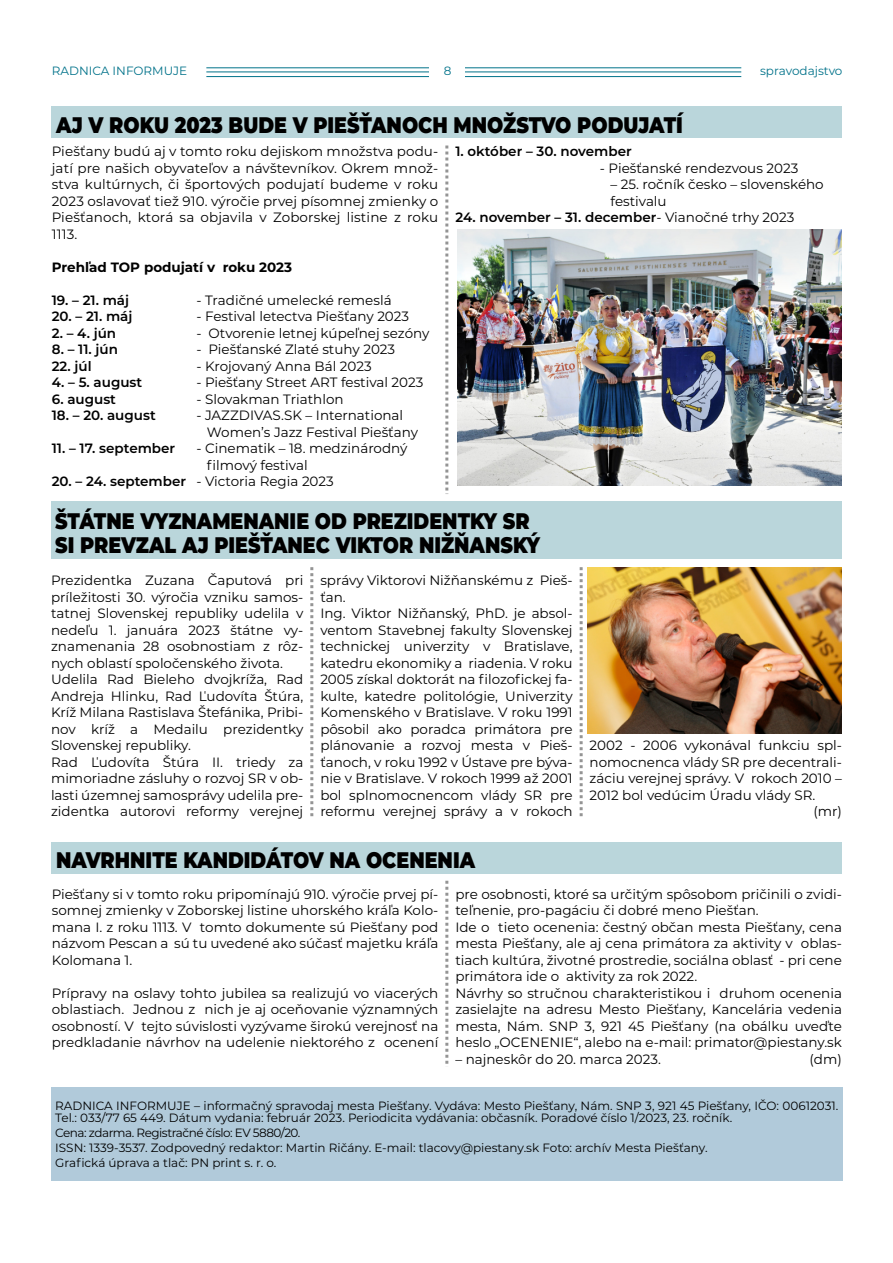
<style>
.page{position:relative;width:893px;height:1263px;background:#fff}
.page>*{position:absolute;margin:0;border:0;box-sizing:border-box;transform-origin:0 0}
.t1{font:900 22.5px/24px "Montserrat";color:#000;scale:.85 1}
.t2{font:13.5px/16.5px "Montserrat";color:#000}
.t3{font:600 13.5px "Montserrat";color:#000}
.t4{font:700 13.5px "Montserrat";color:#000}
.t5{font:12px/15px "Montserrat";color:#000}
.t6{font:12px "Montserrat";color:#00728a}
.s1{font-weight:600}
.s2{font-weight:400}
</style>
<div class="page">
<hr style="left:206px;top:67px;width:535px;height:1px;background:#00728a">
<hr style="left:206px;top:76px;width:535px;height:1px;background:#00728a">
<hr style="left:206px;top:72px;width:535px;height:1px;background:#00728a">
<div style="left:429px;top:64px;width:36px;height:17px;background:#fff"></div>
<div style="left:51px;top:1087px;width:792px;height:93px;background:#b1cada"></div>
<svg style="left:445px;top:145px;width:3px;height:349px"></svg>
<svg style="left:445px;top:881px;width:3px;height:183px"></svg>
<div style="left:52px;top:107px;width:790px;height:31px;background:#bad6db"></div>
<div style="left:52px;top:842px;width:790px;height:31px;background:#bad6db"></div>
<img style="left:458px;top:229px;width:384px;height:256px">
<svg style="left:310px;top:567px;width:3px;height:250px"></svg>
<svg style="left:580px;top:567px;width:3px;height:250px"></svg>
<div style="left:51px;top:502px;width:791px;height:57px;background:#bad6db"></div>
<img style="left:588px;top:567px;width:254px;height:167px">
<p class="t6" style="left:52px;top:64px;width:137px">RADNICA INFORMUJE</p>
<p class="t6" style="left:444px;top:64px;width:9px">8</p>
<p class="t6" style="left:760px;top:64px;width:84px">spravodajstvo</p>
<h1 class="t1" style="left:56px;top:113px;width:739px">AJ V ROKU 2023 BUDE V PIEŠŤANOCH MNOŽSTVO PODUJATÍ</h1>
<p class="t2" style="left:52px;top:143px;width:388px;text-align:justify">Piešťany budú aj v tomto roku dejiskom množstva podu‐ jatí pre našich obyvateľov a návštevníkov. Okrem množ‐ stva kultúrnych, či športových podujatí budeme v roku 2023 oslavovať tiež 910. výročie prvej písomnej zmienky o Piešťanoch, ktorá sa objavila v Zoborskej listine z roku 1113.</p>
<p class="t4" style="left:52px;top:258px;width:242px">Prehľad TOP podujatí v roku 2023</p>
<p class="t3" style="left:52px;top:291px;width:79px">19. – 21. máj</p>
<p class="t2" style="left:196px;top:291px;width:197px">- Tradičné umelecké remeslá</p>
<p class="t3" style="left:52px;top:308px;width:82px">20. – 21. máj</p>
<p class="t2" style="left:196px;top:308px;width:214px">- Festival letectva Piešťany 2023</p>
<p class="t3" style="left:52px;top:324px;width:66px">2. – 4. jún</p>
<p class="t2" style="left:196px;top:324px;width:235px">- Otvorenie letnej kúpeľnej sezóny</p>
<p class="t3" style="left:52px;top:341px;width:68px">8. – 11. jún</p>
<p class="t2" style="left:196px;top:341px;width:200px">- Piešťanské Zlaté stuhy 2023</p>
<p class="t3" style="left:52px;top:357px;width:41px">22. júl</p>
<p class="t2" style="left:196px;top:357px;width:177px">- Krojovaný Anna Bál 2023</p>
<p class="t3" style="left:52px;top:374px;width:92px">4. – 5. august</p>
<p class="t2" style="left:196px;top:374px;width:229px">- Piešťany Street ART festival 2023</p>
<p class="t3" style="left:52px;top:390px;width:66px">6. august</p>
<p class="t2" style="left:196px;top:390px;width:149px">- Slovakman Triathlon</p>
<p class="t3" style="left:52px;top:407px;width:105px">18. – 20. august</p>
<p class="t2" style="left:207px;top:407px;width:213px;text-indent:-11px">- JAZZDIVAS.SK – International<br>Women’s Jazz Festival Piešťany</p>
<p class="t3" style="left:52px;top:440px;width:125px">11. – 17. september</p>
<p class="t2" style="left:207px;top:440px;width:202px;text-indent:-11px">- Cinematik – 18. medzinárodný filmový festival</p>
<p class="t2" style="left:52px;top:473px;width:283px"><span class="s1">20. – 24. september</span> - Victoria Regia 2023</p>
<p class="t3" style="left:455px;top:143px;width:178px">1. október – 30. november</p>
<p class="t2" style="left:600px;top:159px;width:200px">- Piešťanské rendezvous 2023</p>
<p class="t2" style="left:611px;top:176px;width:215px">– 25. ročník česko – slovenského festivalu</p>
<p class="t3" style="left:455px;top:209px;width:341px">24. november – 31. december<span class="s2">- Vianočné trhy 2023</span></p>
<h1 class="t1" style="left:55px;top:509px;width:572px">ŠTÁTNE VYZNAMENANIE OD PREZIDENTKY SR<br>SI PREVZAL AJ PIEŠŤANEC VIKTOR NIŽŇANSKÝ</h1>
<p class="t2" style="left:51px;top:572px;width:254px">Prezidentka Zuzana Čaputová pri príležitosti 30. výročia vzniku samos‐ tatnej Slovenskej republiky udelila v nedeľu 1. januára 2023 štátne vy‐ znamenania 28 osobnostiam z rôz‐ nych oblastí spoločenského života.<br>Udelila Rad Bieleho dvojkríža, Rad Andreja Hlinku, Rad Ľudovíta Štúra, Kríž Milana Rastislava Štefánika, Pribi‐ nov kríž a Medailu prezidentky Slovenskej republiky.<br>Rad Ľudovíta Štúra II. triedy za mimoriadne zásluhy o rozvoj SR v ob‐ lasti územnej samosprávy udelila pre‐ zidentka autorovi reformy verejnej</p>
<p class="t2" style="left:320px;top:572px;width:254px">správy Viktorovi Nižňanskému z Pieš‐ ťan.<br>Ing. Viktor Nižňanský, PhD. je absol‐ ventom Stavebnej fakulty Slovenskej technickej univerzity v Bratislave, katedru ekonomiky a riadenia. V roku 2005 získal doktorát na filozofickej fa‐ kulte, katedre politológie, Univerzity Komenského v Bratislave. V roku 1991 pôsobil ako poradca primátora pre plánovanie a rozvoj mesta v Pieš‐ ťanoch, v roku 1992 v Ústave pre býva‐ nie v Bratislave. V rokoch 1999 až 2001 bol splnomocnencom vlády SR pre reformu verejnej správy a v rokoch</p>
<h1 class="t1" style="left:56px;top:848px;width:494px">NAVRHNITE KANDIDÁTOV NA OCENENIA</h1>
<p class="t2" style="left:590px;top:737px;width:254px">2002 - 2006 vykonával funkciu spl‐</p>
<p class="t2" style="left:590px;top:753px;width:254px">nomocnenca vlády SR pre decentrali‐</p>
<p class="t2" style="left:590px;top:770px;width:254px">záciu verejnej správy. V rokoch 2010 –</p>
<p class="t2" style="left:590px;top:786px;width:227px">2012 bol vedúcim Úradu vlády SR.</p>
<p class="t2" style="left:813px;top:803px;width:30px">(mr)</p>
<p class="t2" style="left:52px;top:885px;width:388px;text-align:justify">Piešťany si v tomto roku pripomínajú 910. výročie prvej pí‐ somnej zmienky v Zoborskej listine uhorského kráľa Kolo‐ mana I. z roku 1113. V tomto dokumente sú Piešťany pod názvom Pescan a sú tu uvedené ako súčasť majetku kráľa Kolomana 1.</p>
<p class="t2" style="left:52px;top:984px;width:388px;text-align:justify">Prípravy na oslavy tohto jubilea sa realizujú vo viacerých oblastiach. Jednou z nich je aj oceňovanie významných osobností. V tejto súvislosti vyzývame širokú verejnosť na predkladanie návrhov na udelenie niektorého z ocenení</p>
<p class="t2" style="left:455px;top:885px;width:388px">pre osobnosti, ktoré sa určitým spôsobom pričinili o zvidi‐ teľnenie, pro-pagáciu či dobré meno Piešťan.<br>Ide o tieto ocenenia: čestný občan mesta Piešťany, cena mesta Piešťany, ale aj cena primátora za aktivity v oblas‐ tiach kultúra, životné prostredie, sociálna oblasť - pri cene primátora ide o aktivity za rok 2022.<br>Návrhy so stručnou charakteristikou i druhom ocenenia zasielajte na adresu Mesto Piešťany, Kancelária vedenia mesta, Nám. SNP 3, 921 45 Piešťany (na obálku uveďte heslo „OCENENIE“, alebo na e-mail: primator@piestany.sk</p>
<p class="t2" style="left:455px;top:1050px;width:207px">– najneskôr do 20. marca 2023.</p>
<p class="t2" style="left:809px;top:1050px;width:34px">(dm)</p>
<p class="t5" style="left:55px;top:1099px;width:784px;line-height:12px">RADNICA INFORMUJE – informačný spravodaj mesta Piešťany. Vydáva: Mesto Piešťany, Nám. SNP 3, 921 45 Piešťany, IČO: 00612031.<br>Tel.: 033/77 65 449. Dátum vydania: február 2023. Periodicita vydávania: občasník. Poradové číslo 1/2023, 23. ročník.</p>
<p class="t5" style="left:55px;top:1125px;width:654px">Cena: zdarma. Registračné číslo: EV 5880/20.<br>ISSN: 1339-3537. Zodpovedný redaktor: Martin Ričány. E-mail: tlacovy@piestany.sk Foto: archív Mesta Piešťany.<br>Grafická úprava a tlač: PN print s. r. o.</p>
</div>
